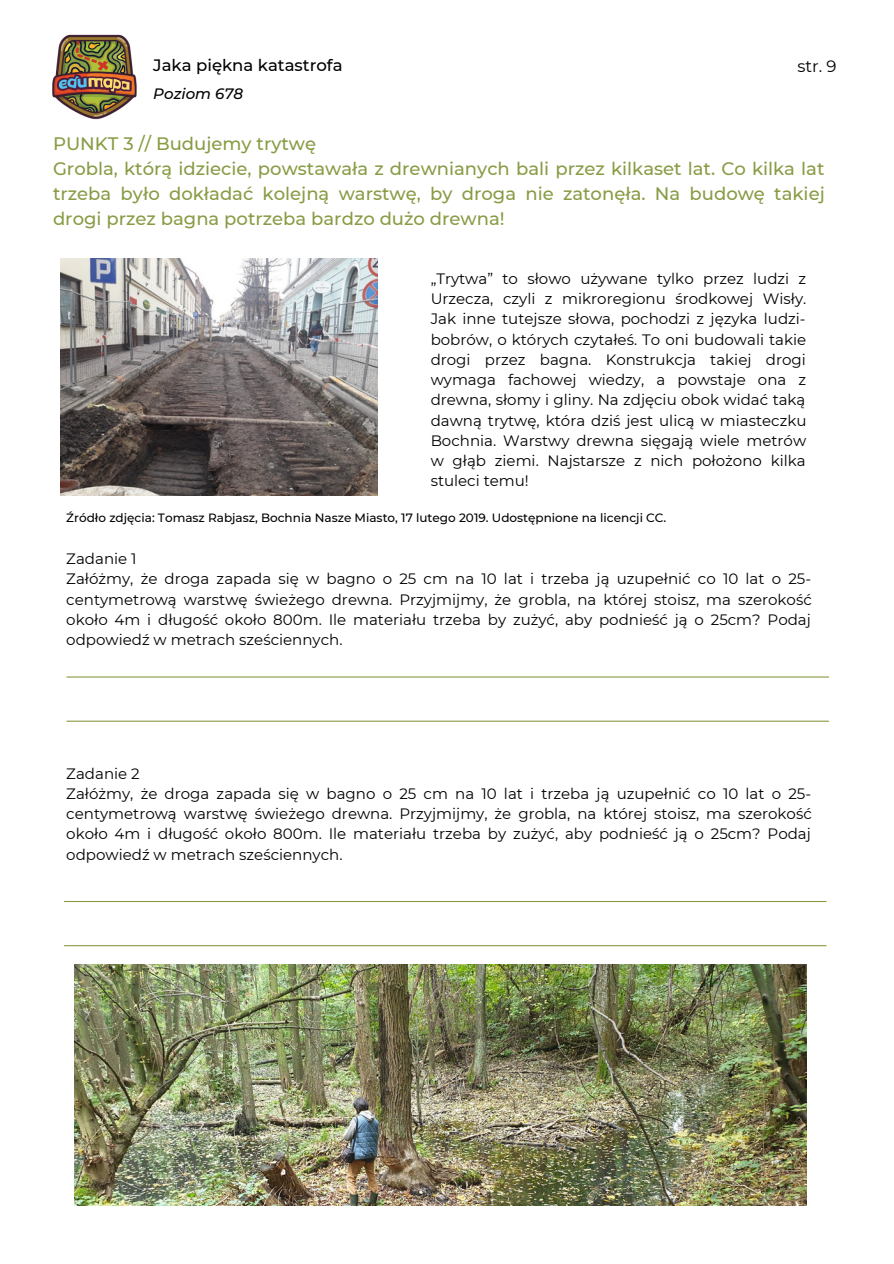
<style>
.page{position:relative;width:894px;height:1264px;background:#fff}
.page>*{position:absolute;margin:0;border:0;box-sizing:border-box;transform-origin:0 0}
.t1{font:500 18px/24.8px "Montserrat";color:#889c45;text-align:justify}
.t2{font:500 16.5px "Montserrat";color:#000}
.t3{font:16.5px "Montserrat";color:#000}
.t4{font:15px/20.2px "Montserrat";color:#000;text-align:justify}
.t5{font:italic 500 15px "Montserrat";color:#000}
.t6{font:500 12px "Montserrat";color:#000}
</style>
<div class="page">
<img style="left:52px;top:34px;width:85px;height:86px">
<img style="left:61px;top:258px;width:316px;height:238px">
<img style="left:75px;top:964px;width:731px;height:241px">
<hr style="left:64px;top:900px;width:761px;height:2px;background:#889c45">
<hr style="left:64px;top:945px;width:761px;height:1px;background:#889c45">
<hr style="left:67px;top:676px;width:761px;height:1px;background:#889c45">
<hr style="left:67px;top:720px;width:761px;height:1px;background:#889c45">
<p class="t2" style="left:153px;top:55px;width:191px">Jaka piękna katastrofa</p>
<p class="t5" style="left:153px;top:85px;width:91px">Poziom 678</p>
<p class="t3" style="left:797px;top:56px;width:41px">str. 9</p>
<p class="t1" style="left:53px;top:132px;width:264px">PUNKT 3 // Budujemy trytwę</p>
<p class="t1" style="left:53px;top:156px;width:773px">Grobla, którą idziecie, powstawała z drewnianych bali przez kilkaset lat. Co kilka lat trzeba było dokładać kolejną warstwę, by droga nie zatonęła. Na budowę takiej drogi przez bagna potrzeba bardzo dużo drewna!</p>
<p class="t4" style="left:430px;top:268px;width:377px">„Trytwa” to słowo używane tylko przez ludzi z Urzecza, czyli z mikroregionu środkowej Wisły.<br>Jak inne tutejsze słowa, pochodzi z języka ludzi&shy;bobrów, o których czytałeś. To oni budowali takie drogi przez bagna. Konstrukcja takiej drogi wymaga fachowej wiedzy, a powstaje ona z drewna, słomy i gliny. Na zdjęciu obok widać taką dawną trytwę, która dziś jest ulicą w miasteczku Bochnia. Warstwy drewna sięgają wiele metrów w głąb ziemi. Najstarsze z nich położono kilka stuleci temu!</p>
<p class="t6" style="left:66px;top:510px;width:601px">Źródło zdjęcia: Tomasz Rabjasz, Bochnia Nasze Miasto, 17 lutego 2019. Udostępnione na licencji CC.</p>
<p class="t4" style="left:66px;top:548px;width:72px">Zadanie 1</p>
<p class="t4" style="left:66px;top:569px;width:746px">Załóżmy, że droga zapada się w bagno o 25 cm na 10 lat i trzeba ją uzupełnić co 10 lat o 25- centymetrową warstwę świeżego drewna. Przyjmijmy, że grobla, na której stoisz, ma szerokość około 4m i długość około 800m. Ile materiału trzeba by zużyć, aby podnieść ją o 25cm? Podaj odpowiedź w metrach sześciennych.</p>
<p class="t4" style="left:66px;top:763px;width:75px">Zadanie 2</p>
<p class="t4" style="left:66px;top:783px;width:746px">Załóżmy, że droga zapada się w bagno o 25 cm na 10 lat i trzeba ją uzupełnić co 10 lat o 25- centymetrową warstwę świeżego drewna. Przyjmijmy, że grobla, na której stoisz, ma szerokość około 4m i długość około 800m. Ile materiału trzeba by zużyć, aby podnieść ją o 25cm? Podaj odpowiedź w metrach sześciennych.</p>
</div>
